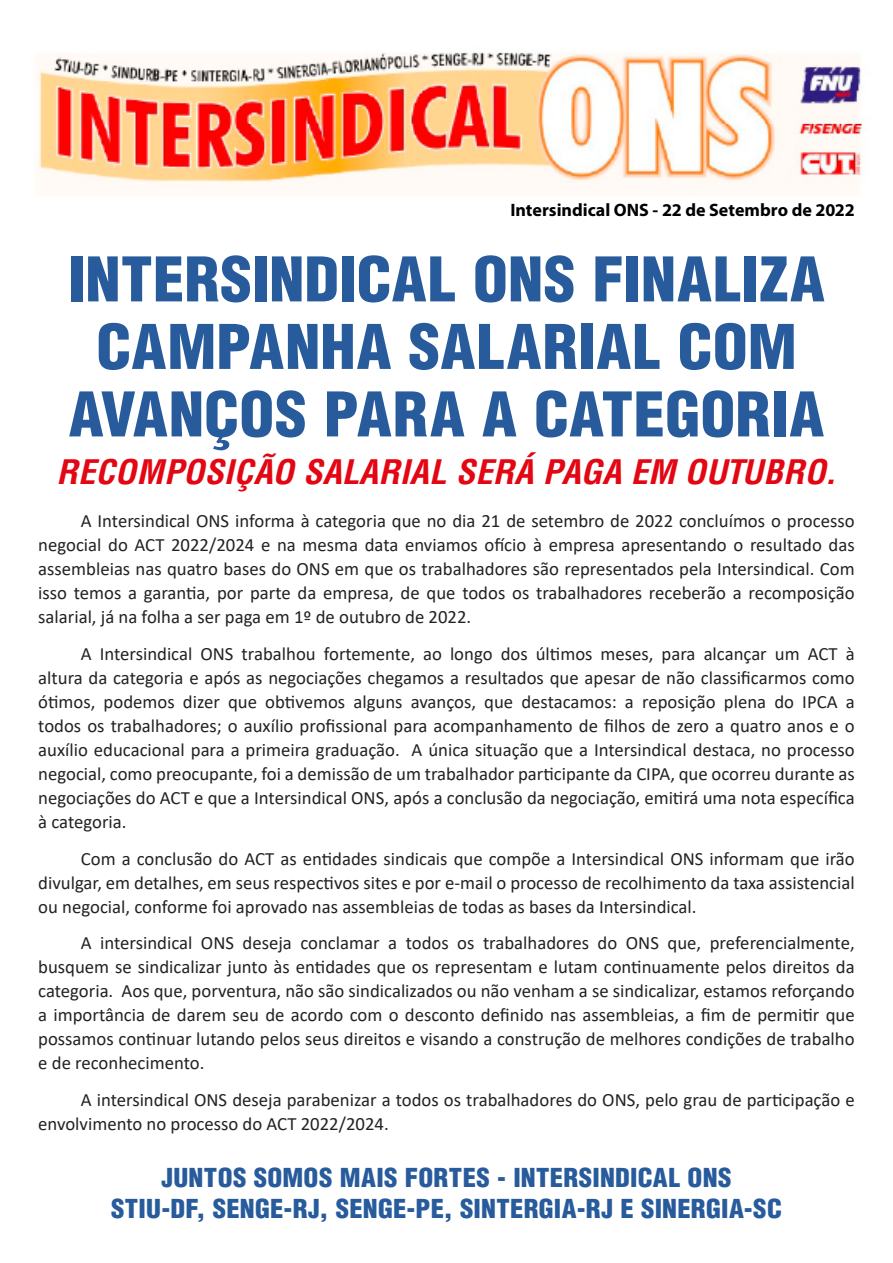
<style>
.page{position:relative;width:893px;height:1263px;background:#fff}
.page>*{position:absolute;margin:0;border:0;box-sizing:border-box;transform-origin:0 0}
.t1{font:900 condensed 60px/67.5px "Helvetica LT Std";letter-spacing:.005em;color:#275b9b;text-align:center;scale:1.05 1}
.t2{font:italic 700 condensed 33px "Helvetica LT Std";letter-spacing:.005em;color:#e30613;scale:1.05 1}
.t3{font:900 condensed 25.5px/30.6px "Helvetica LT Std";letter-spacing:.01em;color:#275b9b;text-align:center;scale:1.05 1}
.t4{font:18.75px/24px "Calibri";color:#222;text-align:justify}
.t5{font:700 18px "Myriad Pro";color:#000}
</style>
<div class="page">
<img style="left:37px;top:52px;width:826px;height:136px">
<p class="t5" style="left:510px;top:200px;width:346px">Intersindical ONS - 22 de Setembro de 2022</p>
<h1 class="t1" style="left:68px;top:245px;width:722px">INTERSINDICAL ONS FINALIZA<br>CAMPANHA SALARIAL COM<br>AVANÇOS PARA A CATEGORIA</h1>
<h2 class="t2" style="left:57px;top:452px;width:744px">RECOMPOSIÇÃO SALARIAL SERÁ PAGA EM OUTUBRO.</h2>
<p class="t4" style="left:38px;top:508px;width:818px;text-indent:43px">A Intersindical ONS informa à categoria que no dia 21 de setembro de 2022 concluímos o processo negocial do ACT 2022/2024 e na mesma data enviamos ofício à empresa apresentando o resultado das assembleias nas quatro bases do ONS em que os trabalhadores são representados pela Intersindical. Com isso temos a garantia, por parte da empresa, de que todos os trabalhadores receberão a recomposição salarial, já na folha a ser paga em 1º de outubro de 2022.</p>
<p class="t4" style="left:38px;top:641px;width:818px;text-indent:43px">A Intersindical ONS trabalhou fortemente, ao longo dos últimos meses, para alcançar um ACT à altura da categoria e após as negociações chegamos a resultados que apesar de não classificarmos como ótimos, podemos dizer que obtivemos alguns avanços, que destacamos: a reposição plena do IPCA a todos os trabalhadores; o auxílio profissional para acompanhamento de filhos de zero a quatro anos e o auxílio educacional para a primeira graduação. A única situação que a Intersindical destaca, no processo negocial, como preocupante, foi a demissão de um trabalhador participante da CIPA, que ocorreu durante as negociações do ACT e que a Intersindical ONS, após a conclusão da negociação, emitirá uma nota específica à categoria.</p>
<p class="t4" style="left:38px;top:846px;width:818px;text-indent:43px">Com a conclusão do ACT as entidades sindicais que compõe a Intersindical ONS informam que irão divulgar, em detalhes, em seus respectivos sites e por e-mail o processo de recolhimento da taxa assistencial ou negocial, conforme foi aprovado nas assembleias de todas as bases da Intersindical.</p>
<p class="t4" style="left:38px;top:931px;width:818px;text-indent:43px">A intersindical ONS deseja conclamar a todos os trabalhadores do ONS que, preferencialmente, busquem se sindicalizar junto às entidades que os representam e lutam continuamente pelos direitos da categoria. Aos que, porventura, não são sindicalizados ou não venham a se sindicalizar, estamos reforçando a importância de darem seu de acordo com o desconto definido nas assembleias, a fim de permitir que possamos continuar lutando pelos seus direitos e visando a construção de melhores condições de trabalho e de reconhecimento.</p>
<p class="t4" style="left:38px;top:1087px;width:818px;text-indent:43px">A intersindical ONS deseja parabenizar a todos os trabalhadores do ONS, pelo grau de participação e envolvimento no processo do ACT 2022/2024.</p>
<h3 class="t3" style="left:111px;top:1162px;width:640px">JUNTOS SOMOS MAIS FORTES - INTERSINDICAL ONS<br>STIU-DF, SENGE-RJ, SENGE-PE, SINTERGIA-RJ E SINERGIA-SC</h3>
</div>
